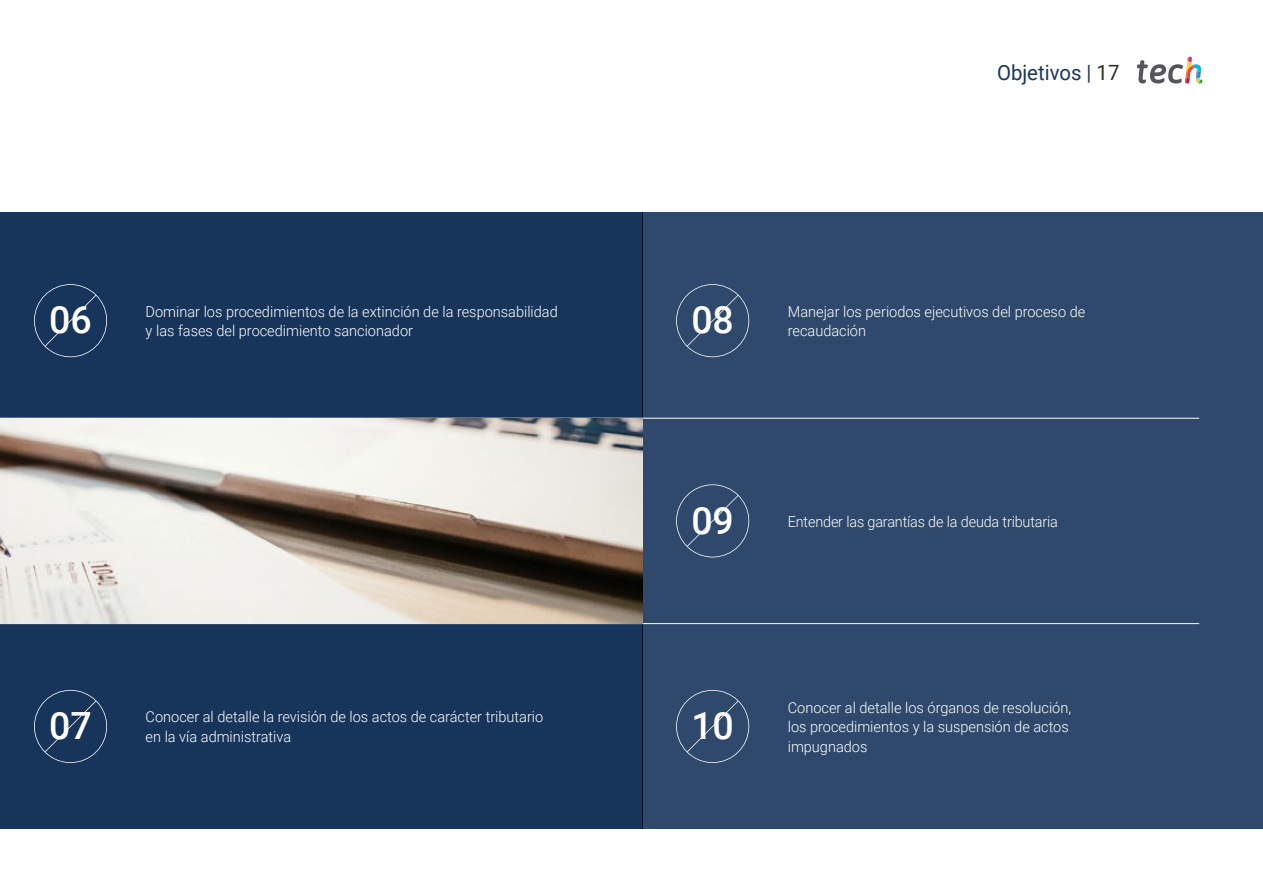
<style>
.page{position:relative;width:1263px;height:893px;background:#fff}
.page>*{position:absolute;margin:0;border:0;box-sizing:border-box;transform-origin:0 0}
.t1{font:500 37.5px "Roboto";color:#fff}
.t2{font:21px "Roboto";color:#1a355c}
.t3{font:300 15px/19.5px "Roboto";color:#fff}
.t4{font:300 15px "Roboto";color:#fff;scale:.96 1}
.s1{color:#312e20}
</style>
<div class="page">
<div style="left:0;top:213px;width:642px;height:616px;background:#17355b"></div>
<div style="left:642px;top:213px;width:621px;height:616px;background:#2e496b"></div>
<svg style="left:34px;top:284px;width:73px;height:73px"></svg>
<svg style="left:676px;top:284px;width:73px;height:73px"></svg>
<svg style="left:34px;top:690px;width:73px;height:73px"></svg>
<svg style="left:676px;top:484px;width:73px;height:73px"></svg>
<svg style="left:676px;top:690px;width:73px;height:73px"></svg>
<hr style="left:0;top:418px;width:1199px;height:1px;background:#fff">
<hr style="left:0;top:623px;width:1199px;height:1px;background:#fff">
<img style="left:0;top:418px;width:642px;height:205px">
<svg style="left:1137px;top:57px;width:65px;height:27px"></svg>
<h2 class="t2" style="left:997px;top:57px;width:124px">Objetivos | <span class="s1">17</span></h2>
<p class="t3" style="left:146px;top:301px;width:414px">Dominar los procedimientos de la extinción de la responsabilidad y las fases del procedimiento sancionador</p>
<p class="t3" style="left:788px;top:301px;width:299px">Manejar los periodos ejecutivos del proceso de</p>
<h1 class="t1" style="left:49px;top:294px;width:44px">06</h1>
<h1 class="t1" style="left:691px;top:294px;width:44px">08</h1>
<p class="t3" style="left:788px;top:320px;width:80px">recaudación</p>
<h1 class="t1" style="left:691px;top:494px;width:44px">09</h1>
<p class="t4" style="left:788px;top:511px;width:283px">Entender las garantías de la deuda tributaria</p>
<h1 class="t1" style="left:49px;top:699px;width:44px">07</h1>
<p class="t3" style="left:146px;top:707px;width:399px">Conocer al detalle la revisión de los actos de carácter tributario en la vía administrativa</p>
<p class="t3" style="left:788px;top:697px;width:285px">Conocer al detalle los órganos de resolución, los procedimientos y la suspensión de actos impugnados</p>
<h1 class="t1" style="left:691px;top:699px;width:44px">10</h1>
</div>
